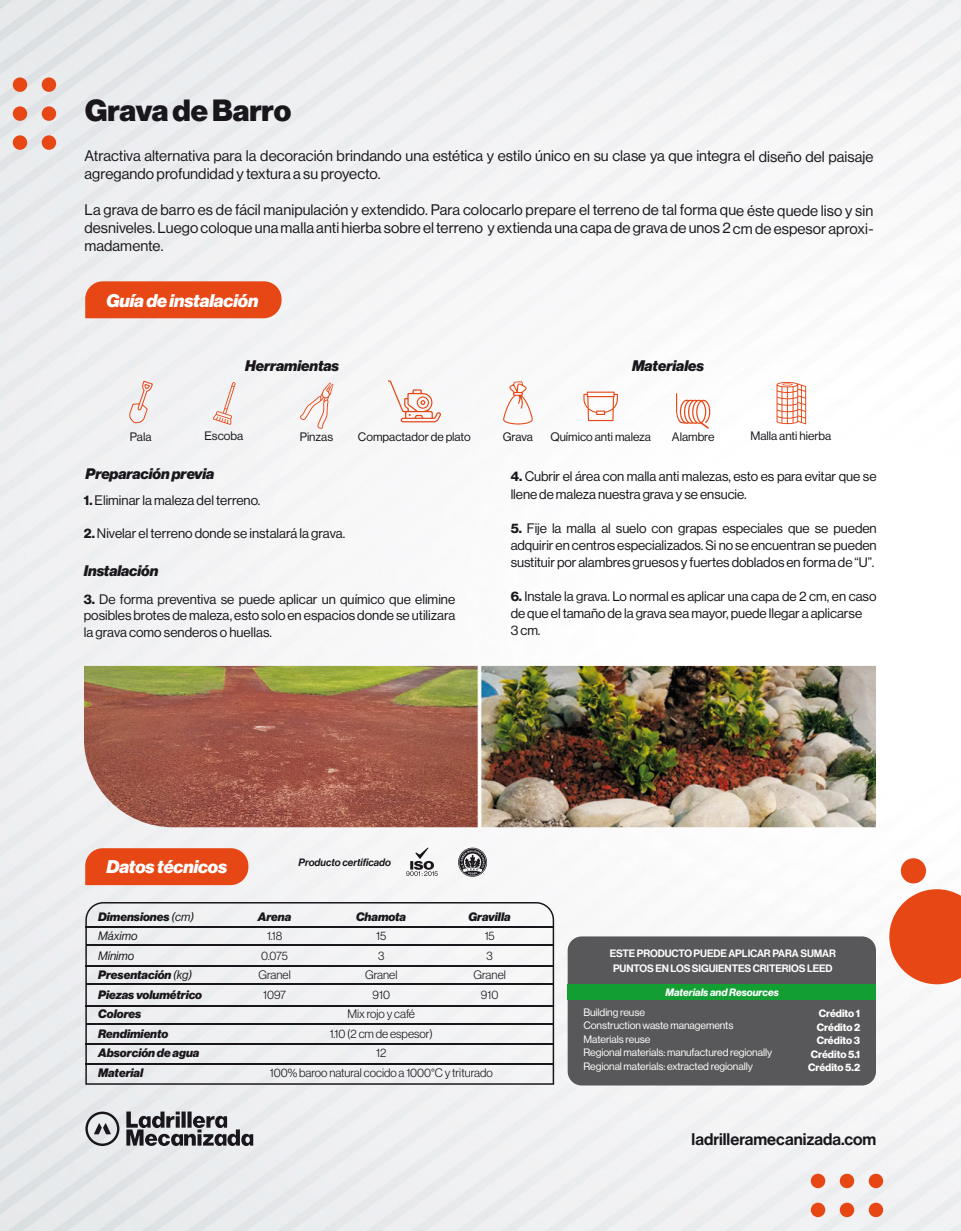
<style>
.page{position:relative;width:961px;height:1231px;background:#fff}
.page>*{position:absolute;margin:0;border:0;box-sizing:border-box;transform-origin:0 0}
.t1{font:900 30px "Haas Grot Disp 95";letter-spacing:-.005em;color:#1a171c}
.t2{font:italic 900 18px "Haas Grot Disp 96";letter-spacing:-.005em;color:#fff}
.t3{font:500 16.5px "Haas Grot Disp 65";color:#1a171c}
.t4{font:15px/17.7px "Haas Grot Disp 55 Roman";letter-spacing:.005em;color:#1a171c}
.t5{font:italic 900 15px "Haas Grot Disp 96";letter-spacing:-.005em;color:#1a171c}
.t6{font:13.5px/17.1px "Haas Grot Disp 55 Roman";letter-spacing:-.005em;color:#1a171c;text-align:justify}
.t7{font:300 12px/19.5px "Haas Grot Disp 45";color:#1a171c;text-align:center}
.t8{font:italic 900 12px/19.5px "Haas Grot Disp 96";color:#1a171c}
.t9{font:12px "Haas Grot Disp 55 Roman";color:#1a171c}
.t10{font:italic 12px/19.5px "Haas Grot Disp 56";color:#1a171c}
.t11{font:10.5px/13.5px "Haas Grot Disp 55 Roman";letter-spacing:-.005em;color:#fff}
.t12{font:500 10.5px/15px "Haas Grot Disp 65";letter-spacing:-.01em;color:#fff;text-align:center}
.t13{font:700 10.5px/13.5px "Haas Grot Disp 75";color:#fff;text-align:right}
.t14{font:italic 700 10.5px "Haas Grot Disp 76";color:#fff}
.t15{font:italic 500 10.5px "Haas Grot Disp 66";color:#1a171c}
.s1{font-family:"Haas Grot Disp 75";font-weight:700}
.s2{font-family:"Haas Grot Disp 56";font-weight:400}
</style>
<div class="page">
<img style="left:0;top:0;width:960px;height:1230px">
<svg style="left:889px;top:889px;width:71px;height:95px;background:#e9633a"></svg>
<div style="left:900px;top:858px;width:26px;height:25px;background:#e64715;border-radius:50%"></div>
<svg style="left:85px;top:902px;width:469px;height:182px;fill:#f1f1f2"></svg>
<div style="left:567px;top:936px;width:309px;height:149px;background:#58585a;border-radius:14px"></div>
<div style="left:567px;top:984px;width:309px;height:16px;background:#129e33"></div>
<div style="left:85px;top:281px;width:196px;height:37px;background:#e64715"></div>
<div style="left:85px;top:848px;width:163px;height:37px;background:#e64715"></div>
<hr style="left:86px;top:944px;width:468px;height:2px;background:#1a171c">
<hr style="left:86px;top:926px;width:467px;height:1px;background:#1a171c">
<hr style="left:86px;top:983px;width:468px;height:2px;background:#1a171c">
<hr style="left:86px;top:964px;width:467px;height:2px;background:#1a171c">
<hr style="left:86px;top:1023px;width:468px;height:2px;background:#1a171c">
<hr style="left:86px;top:1004px;width:467px;height:2px;background:#1a171c">
<hr style="left:86px;top:1043px;width:467px;height:2px;background:#1a171c">
<hr style="left:86px;top:1062px;width:467px;height:2px;background:#1a171c">
<svg style="left:810px;top:1173px;width:73px;height:44px"></svg>
<svg style="left:13px;top:77px;width:43px;height:73px;background:#e5b6a7"></svg>
<svg style="left:85px;top:1111px;width:168px;height:35px;background:#99999c"></svg>
<svg style="left:583px;top:391px;width:35px;height:30px"></svg>
<img style="left:84px;top:666px;width:792px;height:161px">
<svg style="left:503px;top:381px;width:30px;height:44px"></svg>
<svg style="left:388px;top:380px;width:53px;height:42px"></svg>
<svg style="left:129px;top:381px;width:24px;height:42px"></svg>
<svg style="left:676px;top:393px;width:34px;height:36px"></svg>
<svg style="left:213px;top:382px;width:22px;height:43px"></svg>
<svg style="left:776px;top:382px;width:30px;height:42px"></svg>
<svg style="left:300px;top:382px;width:33px;height:47px"></svg>
<svg style="left:406px;top:847px;width:32px;height:29px"></svg>
<svg style="left:458px;top:847px;width:29px;height:29px"></svg>
<h1 class="t1" style="left:85px;top:93px;width:208px">Grava de Barro</h1>
<p class="t4" style="left:84px;top:147px;width:790px">Atractiva alternativa para la decoración brindando una estética y estilo único en su clase ya que integra el diseño del paisaje agregando profundidad y textura a su proyecto.</p>
<p class="t4" style="left:84px;top:201px;width:790px;text-align:justify">La grava de barro es de fácil manipulación y extendido. Para colocarlo prepare el terreno de tal forma que éste quede liso y sin desniveles. Luego coloque una malla anti hierba sobre el terreno y extienda una capa de grava de unos 2 cm de espesor aproxi&shy;madamente.</p>
<h2 class="t2" style="left:106px;top:290px;width:153px">Guía de instalación</h2>
<p class="t5" style="left:245px;top:356px;width:96px">Herramientas</p>
<p class="t5" style="left:632px;top:356px;width:74px">Materiales</p>
<p class="t9" style="left:130px;top:430px;width:23px">Pala</p>
<p class="t9" style="left:204px;top:429px;width:40px">Escoba</p>
<p class="t9" style="left:300px;top:430px;width:35px">Pinzas</p>
<p class="t9" style="left:502px;top:430px;width:32px">Grava</p>
<p class="t9" style="left:550px;top:430px;width:102px">Químico anti maleza</p>
<p class="t9" style="left:672px;top:430px;width:44px">Alambre</p>
<p class="t9" style="left:750px;top:429px;width:82px">Malla anti hierba</p>
<p class="t5" style="left:86px;top:464px;width:130px">Preparación previa</p>
<p class="t9" style="left:358px;top:430px;width:114px">Compactador de plato</p>
<p class="t6" style="left:510px;top:468px;width:367px"><span class="s1">4.</span> Cubrir el área con malla anti malezas, esto es para evitar que se llene de maleza nuestra grava y se ensucie.</p>
<p class="t6" style="left:510px;top:519px;width:367px"><span class="s1">5.</span> Fije la malla al suelo con grapas especiales que se pueden adquirir en centros especializados. Si no se encuentran se pueden sustituir por alambres gruesos y fuertes doblados en forma de “U”.</p>
<p class="t6" style="left:510px;top:588px;width:367px;text-align:left"><span class="s1">6.</span> Instale la grava. Lo normal es aplicar una capa de 2 cm, en caso de que el tamaño de la grava sea mayor, puede llegar a aplicarse<br>3 cm.</p>
<p class="t6" style="left:84px;top:491px;width:178px"><span class="s1">1.</span> Eliminar la maleza del terreno.</p>
<p class="t6" style="left:84px;top:524px;width:263px"><span class="s1">2.</span> Nivelar el terreno donde se instalará la grava.</p>
<p class="t5" style="left:84px;top:561px;width:76px">Instalación</p>
<p class="t6" style="left:84px;top:591px;width:373px;line-height:16.5px"><span class="s1">3.</span> De forma preventiva se puede aplicar un químico que elimine posibles brotes de maleza, esto solo en espacios donde se utilizara la grava como senderos o huellas.</p>
<h2 class="t2" style="left:106px;top:855px;width:122px">Datos técnicos</h2>
<p class="t8" style="left:98px;top:907px;width:97px">Dimensiones <span class="s2">(cm)</span></p>
<p class="t10" style="left:98px;top:926px;width:41px">Máximo<br>Mínimo</p>
<p class="t8" style="left:98px;top:965px;width:105px">Presentación <span class="s2">(kg)<br></span>Piezas volumétrico<br>Colores<br>Rendimiento<br>Absorción de agua<br>Material</p>
<p class="t15" style="left:298px;top:856px;width:94px">Producto certificado</p>
<p class="t8" style="left:356px;top:907px;width:51px">Chamota</p>
<p class="t8" style="left:468px;top:907px;width:44px">Gravilla</p>
<p class="t8" style="left:258px;top:907px;width:35px">Arena</p>
<p class="t7" style="left:270px;top:926px;width:224px">15<br>3<br>Granel<br>910<br>Mix rojo y café<br>1.10 (2 cm de espesor)<br>12<br>100% baroo natural cocido a 1000°C y triturado</p>
<p class="t7" style="left:258px;top:926px;width:34px">1.18<br>0.075<br>Granel<br>1097</p>
<p class="t7" style="left:473px;top:926px;width:34px">15<br>3<br>Granel<br>910</p>
<p class="t12" style="left:609px;top:946px;width:228px">ESTE PRODUCTO PUEDE APLICAR PARA SUMAR<br>PUNTOS EN LOS SIGUIENTES CRITERIOS LEED</p>
<p class="t14" style="left:665px;top:986px;width:115px">Materials and Resources</p>
<p class="t11" style="left:583px;top:1005px;width:190px">Building reuse<br>Construction waste managements<br>Materials reuse<br>Regional materials: manufactured regionally<br>Regional materials: extracted regionally</p>
<p class="t13" style="left:808px;top:1007px;width:54px">Crédito 1<br>Crédito 2<br>Crédito 3<br>Crédito 5.1<br>Crédito 5.2</p>
<p class="t3" style="left:691px;top:1130px;width:186px">ladrilleramecanizada.com</p>
</div>
